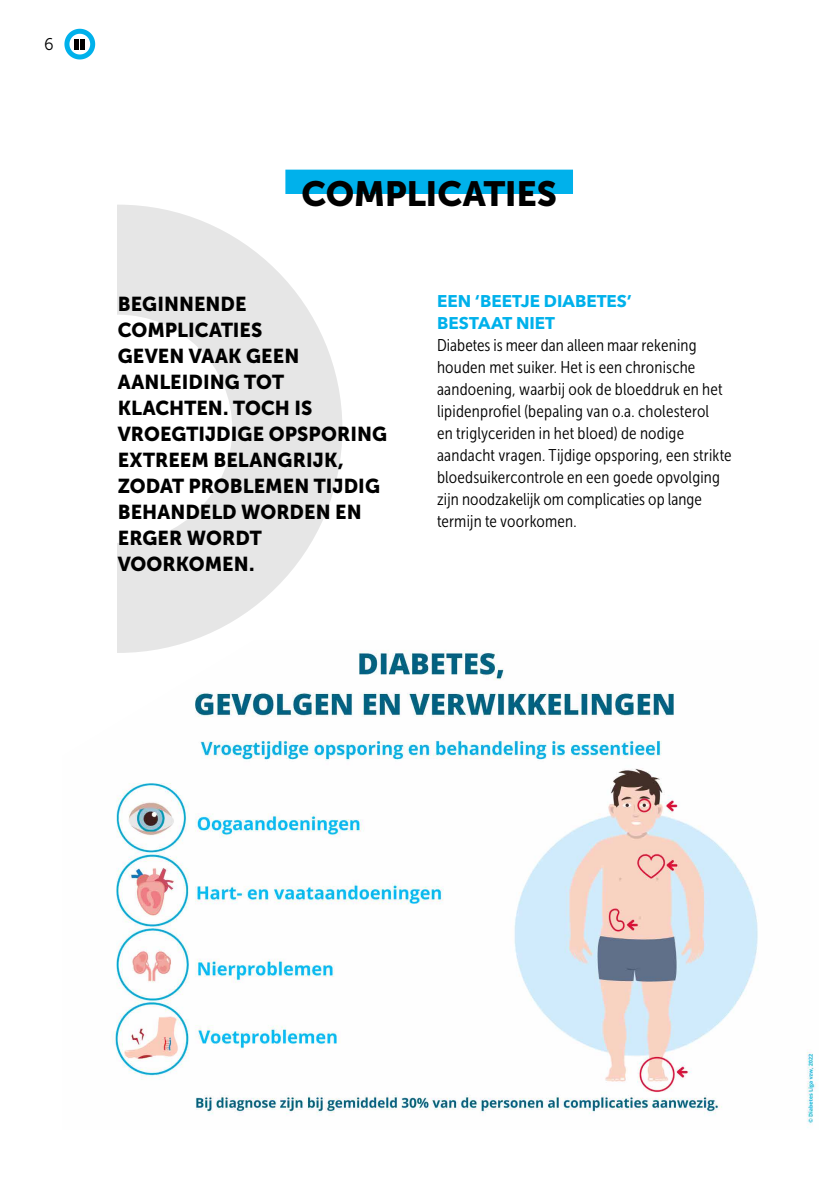
<style>
.page{position:relative;width:840px;height:1191px;background:#fff}
.page>*{position:absolute;margin:0;border:0;box-sizing:border-box;transform-origin:0 0}
.t1{font:34.8px "Museo Sans 900";letter-spacing:-.01em;color:#000}
.t2{font:20px/26px "Museo Sans 900";letter-spacing:.005em;color:#000}
.t3{font:17px/22px "Museo Sans Cond 300";letter-spacing:.01em;color:#000}
.t4{font:700 17px/22px "Avenir Next";color:#00b1eb}
.t5{font:17px "Museo Sans 300";color:#000;scale:.95 1}
</style>
<div class="page">
<svg style="left:64px;top:28px;width:32px;height:32px"></svg>
<div style="left:74px;top:39px;width:5px;height:10px;background:#000"></div>
<hr style="left:81px;top:39px;width:4px;height:10px;background:#000">
<img style="left:112px;top:641px;width:706px;height:487px">
<div style="left:285px;top:170px;width:287px;height:24px;background:#00b1eb"></div>
<svg style="left:118px;top:205px;width:224px;height:448px;fill:#e6e6e6"></svg>
<p class="t5" style="left:44px;top:35px;width:12px">6</p>
<h1 class="t1" style="left:301px;top:174px;width:257px">COMPLICATIES</h1>
<p class="t2" style="left:118px;top:290px;width:270px">BEGINNENDE<br>COMPLICATIES<br>GEVEN VAAK GEEN<br>AANLEIDING TOT<br>KLACHTEN. TOCH IS<br>VROEGTIJDIGE OPSPORING<br>EXTREEM BELANGRIJK,<br>ZODAT PROBLEMEN TIJDIG<br>BEHANDELD WORDEN EN<br>ERGER WORDT<br>VOORKOMEN.</p>
<p class="t4" style="left:437px;top:290px;width:196px">EEN ‘BEETJE DIABETES’<br>BESTAAT NIET</p>
<p class="t3" style="left:437px;top:334px;width:296px">Diabetes is meer dan alleen maar rekening houden met suiker. Het is een chronische aandoening, waarbij ook de bloeddruk en het lipidenprofiel (bepaling van o.a. cholesterol<br>en triglyceriden in het bloed) de nodige aandacht vragen. Tijdige opsporing, een strikte bloedsuikercontrole en een goede opvolging zijn noodzakelijk om complicaties op lange termijn te voorkomen.</p>
</div>
